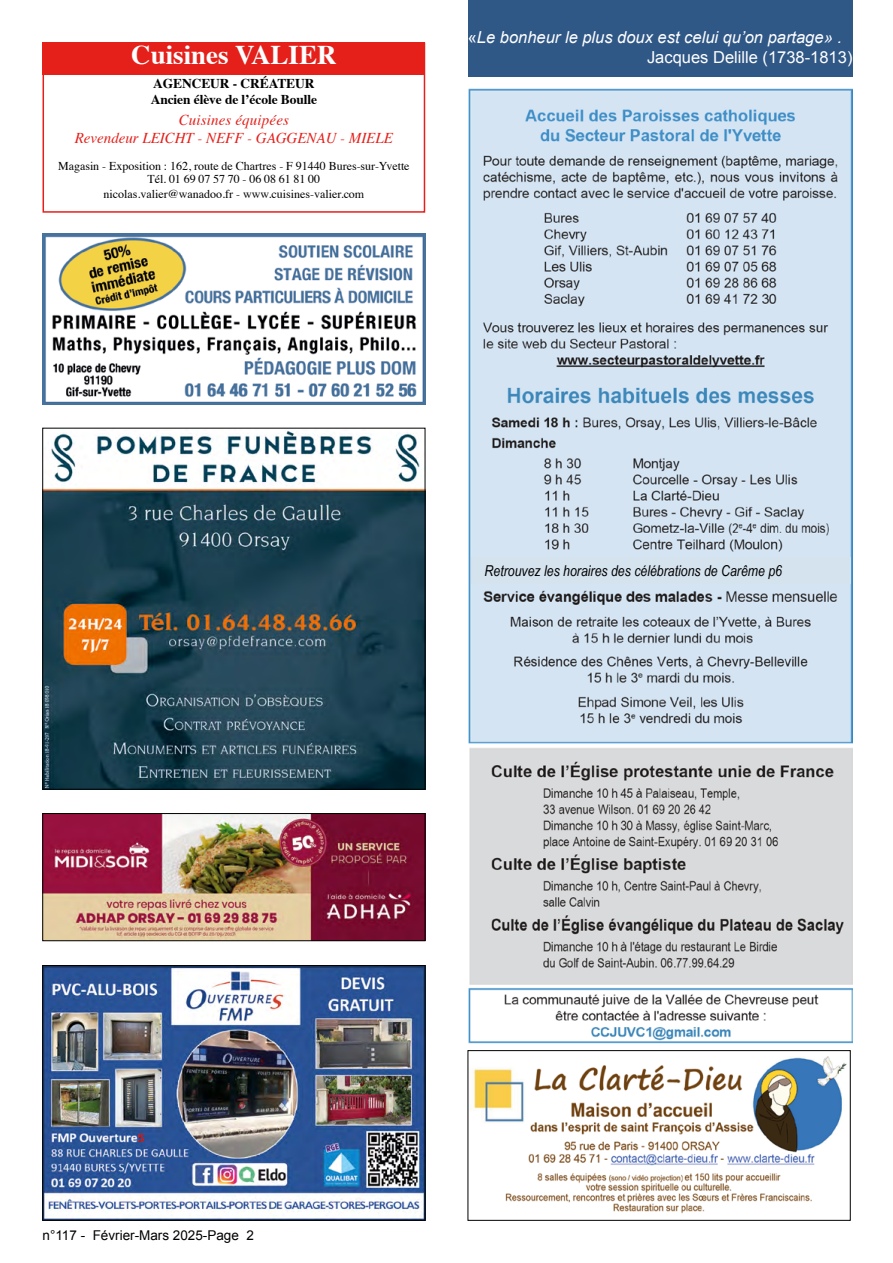
<style>
.page{position:relative;width:893px;height:1263px;background:#fff}
.page>*{position:absolute;margin:0;border:0;box-sizing:border-box;transform-origin:0 0}
.t1{font:700 27px "Times";color:#fff}
.t2{font:italic 16.5px "Arial";color:#fff}
.t3{font:16.5px "Arial";color:#fff}
.t4{font:italic 15px/18px "Times";color:#e5201b;text-align:center}
.t5{font:italic 15px "Arial Narrow";color:#000}
.t6{font:700 13.5px/16.5px "Times";letter-spacing:-.01em;color:#000}
.t7{font:13.5px "Arial";color:#000}
.t8{font:12px/13.5px "Times";color:#000;text-align:center}
.s1{font-style:normal}
</style>
<div class="page">
<img style="left:468px;top:88px;width:384px;height:956px">
<div style="left:468px;top:0;width:384px;height:77px;background:#305887"></div>
<img style="left:45px;top:815px;width:378px;height:124px">
<div style="left:43px;top:813px;width:382px;height:128px;border:1px solid #000"></div>
<img style="left:43px;top:234px;width:382px;height:170px">
<img style="left:45px;top:430px;width:378px;height:357px">
<div style="left:43px;top:428px;width:382px;height:361px;border:1px solid #000"></div>
<div style="left:43px;top:43px;width:382px;height:32px;background:#e5201b"></div>
<div style="left:43px;top:43px;width:382px;height:170px;border:2px solid #e5201b"></div>
<img style="left:45px;top:967px;width:378px;height:251px">
<div style="left:43px;top:965px;width:382px;height:255px;border:1px solid #000"></div>
<img style="left:470px;top:1056px;width:377px;height:158px">
<div style="left:468px;top:1050px;width:382px;height:170px;border:1px solid #000"></div>
<div style="left:471px;top:557px;width:379px;height:26px;background:#d5e3ef"></div>
<h2 class="t2" style="left:468px;top:27px;width:376px"><span class="s1">«</span>Le bonheur le plus doux est celui qu’on partage» .</h2>
<h1 class="t1" style="left:131px;top:29px;width:207px">Cuisines VALIER</h1>
<h2 class="t3" style="left:647px;top:46px;width:207px">Jacques Delille (1738-1813)</h2>
<p class="t6" style="left:151px;top:74px;width:168px">AGENCEUR - CRÉATEUR<br>Ancien élève de l’école Boulle</p>
<p class="t4" style="left:75px;top:110px;width:320px">Cuisines équipées<br>Revendeur LEICHT - NEFF - GAGGENAU - MIELE</p>
<p class="t8" style="left:58px;top:158px;width:353px">Magasin - Exposition : 162, route de Chartres - F 91440 Bures-sur-Yvette<br>Tél. 01 69 07 57 70 - 06 08 61 81 00</p>
<p class="t8" style="left:103px;top:186px;width:262px">nicolas.valier@wanadoo.fr - www.cuisines-valier.com</p>
<p class="t5" style="left:485px;top:560px;width:299px">Retrouvez les horaires des célébrations de Carême p6</p>
<p class="t7" style="left:43px;top:1226px;width:213px">n°117 - Février-Mars 2025-Page 2</p>
</div>
